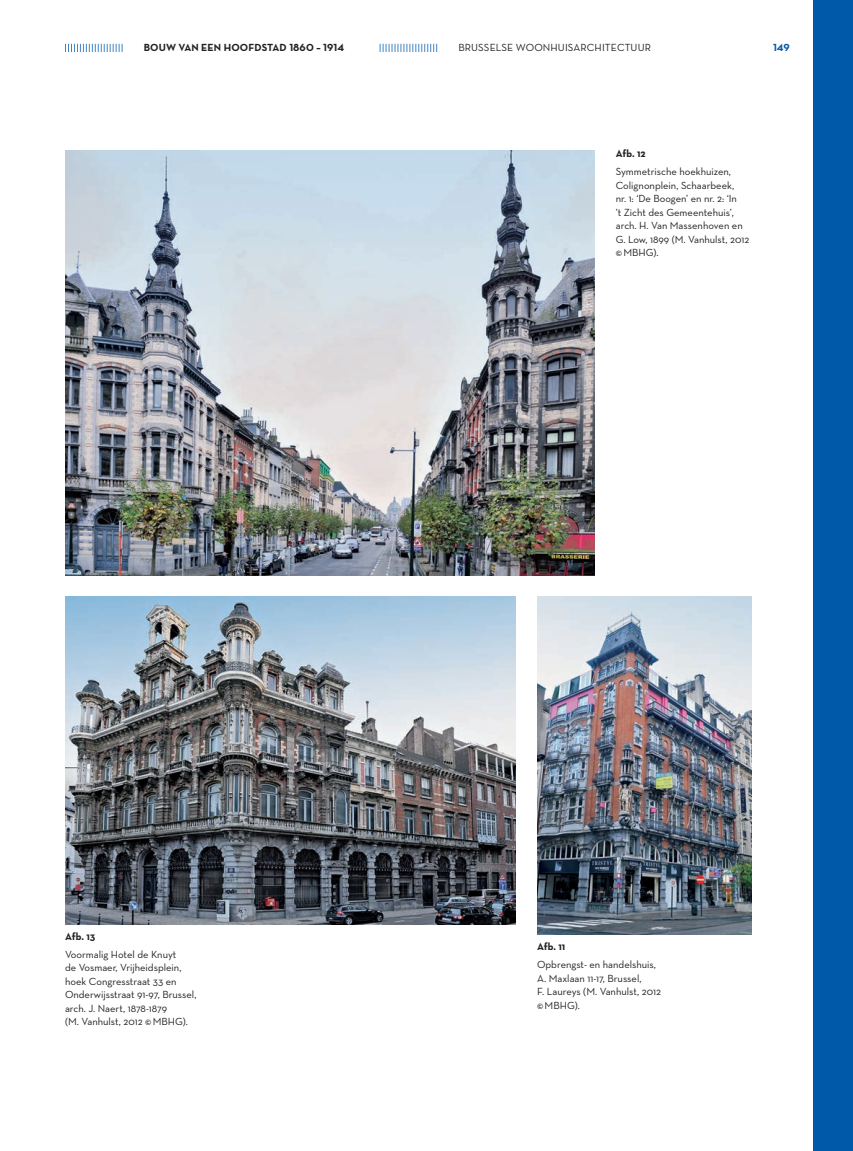
<style>
.page{position:relative;width:853px;height:1151px;background:#fff}
.page>*{position:absolute;margin:0;border:0;box-sizing:border-box;transform-origin:0 0}
.t1{font:10.5px/13.5px "Neutra Text";color:#231f20}
.t2{font:10.5px "Neutra Text Bold Alt";letter-spacing:.01em;color:#231f20}
.t3{font:700 10.5px "Neutra Text";color:#231f20}
.t4{font:10.5px "Neutra Text Bold Alt";color:#0159a9}
</style>
<div class="page">
<svg style="left:65px;top:44px;width:57px;height:8px"></svg>
<svg style="left:380px;top:44px;width:57px;height:8px"></svg>
<div style="left:813px;top:0;width:40px;height:1151px;background:#0159a9"></div>
<img style="left:537px;top:596px;width:215px;height:338px">
<img style="left:65px;top:150px;width:529px;height:425px">
<img style="left:65px;top:596px;width:451px;height:328px">
<p class="t2" style="left:144px;top:41px;width:202px">BOUW VAN EEN HOOFDSTAD 1860 – 1914</p>
<p class="t4" style="left:773px;top:41px;width:18px">149</p>
<p class="t1" style="left:458px;top:41px;width:194px">BRUSSELSE WOONHUISARCHITECTUUR</p>
<p class="t3" style="left:65px;top:930px;width:32px">Afb. 13</p>
<p class="t1" style="left:65px;top:947px;width:133px">Voormalig Hotel de Knuyt<br>de Vosmaer, Vrijheidsplein, hoek Congresstraat 33 en<br>Onderwijsstraat 91-97, Brussel, arch. J. Naert, 1878-1879<br>(M. Vanhulst, 2012 © MBHG).</p>
<p class="t3" style="left:616px;top:147px;width:31px">Afb. 12</p>
<p class="t1" style="left:616px;top:165px;width:135px">Symmetrische hoekhuizen,<br>Colignonplein, Schaarbeek,<br>nr. 1: ‘De Boogen’ en nr. 2: ‘In<br>’t Zicht des Gemeentehuis’, arch. H. Van Massenhoven en<br>G. Low, 1899 (M. Vanhulst, 2012 © MBHG).</p>
<p class="t3" style="left:537px;top:940px;width:30px">Afb. 11</p>
<p class="t1" style="left:537px;top:957px;width:125px">Opbrengst- en handelshuis,<br>A. Maxlaan 11-17, Brussel,<br>F. Laureys (M. Vanhulst, 2012 © MBHG).</p>
</div>
